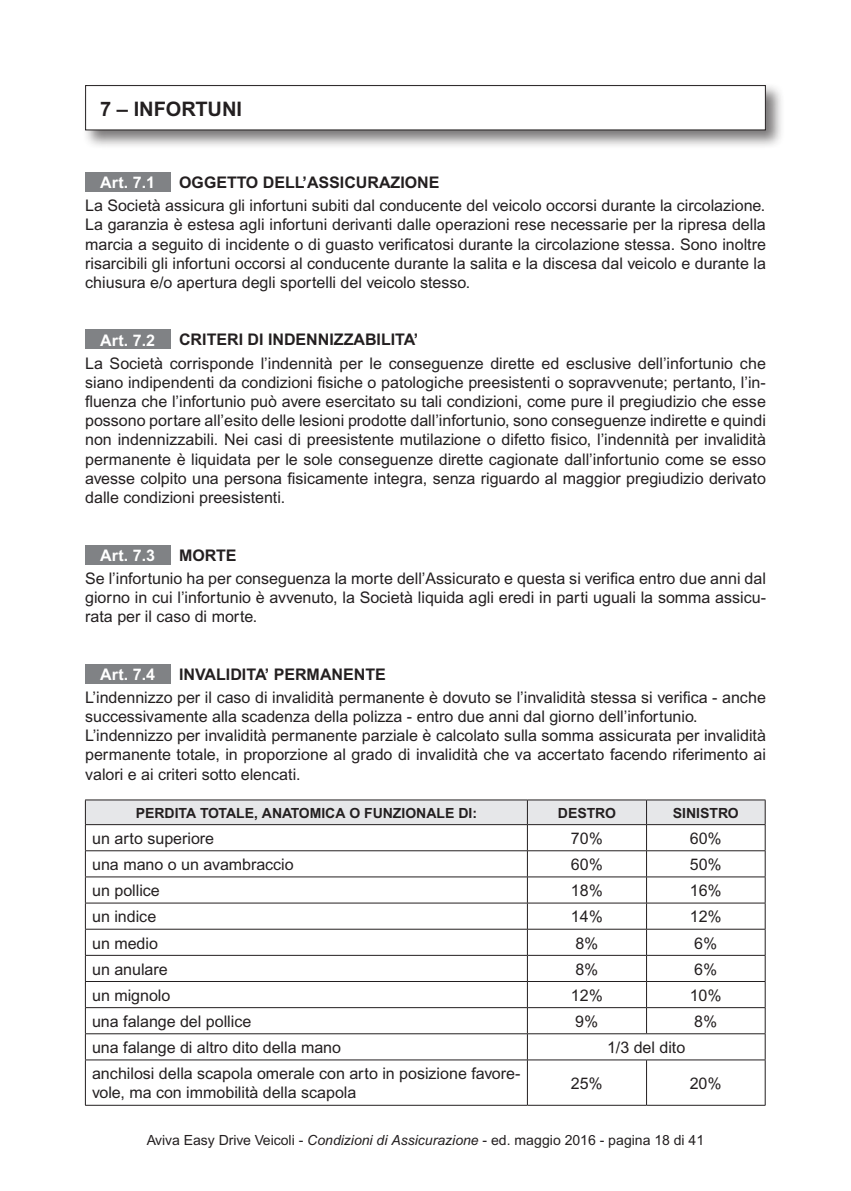
<style>
.page{position:relative;width:851px;height:1191px;background:#fff}
.page>*{position:absolute;margin:0;border:0;box-sizing:border-box;transform-origin:0 0}
.t1{font:700 20px "Arial";color:#231f20}
.t2{font:16px/19.2px "Arial";color:#231f20;text-align:justify}
.t3{font:700 16px "Arial";color:#231f20}
.t4{font:700 16px "Arial";letter-spacing:.015em;color:#fff}
.t5{font:14px "Arial";color:#231f20}
.t6{font:700 14px "Arial";color:#231f20}
.s1{font-style:italic}
</style>
<div class="page">
<div style="left:83px;top:83px;width:702px;height:67px;background:#231f20;opacity:.6"></div>
<div style="left:86px;top:86px;width:679px;height:44px;background:#fff"></div>
<div style="left:85px;top:85px;width:680px;height:45px;border:1px solid #231f20"></div>
<div style="left:85px;top:172px;width:85px;height:20px;background:#808285"></div>
<div style="left:85px;top:329px;width:85px;height:20px;background:#808285"></div>
<div style="left:85px;top:544px;width:85px;height:20px;background:#808285"></div>
<div style="left:85px;top:664px;width:85px;height:19px;background:#808285"></div>
<hr style="left:85px;top:799px;width:442px;height:1px;background:#231f20">
<hr style="left:527px;top:799px;width:119px;height:1px;background:#231f20">
<hr style="left:646px;top:799px;width:119px;height:1px;background:#231f20">
<svg style="left:85px;top:800px;width:680px;height:259px"></svg>
<hr style="left:85px;top:1059px;width:442px;height:1px;background:#231f20">
<hr style="left:85px;top:1060px;width:1px;height:45px;background:#231f20">
<hr style="left:527px;top:1059px;width:119px;height:1px;background:#231f20">
<hr style="left:527px;top:1060px;width:1px;height:45px;background:#231f20">
<hr style="left:646px;top:1059px;width:119px;height:1px;background:#231f20">
<hr style="left:646px;top:1060px;width:1px;height:45px;background:#231f20">
<hr style="left:764px;top:1060px;width:1px;height:45px;background:#231f20">
<hr style="left:85px;top:1105px;width:442px;height:1px;background:#231f20">
<hr style="left:527px;top:1105px;width:119px;height:1px;background:#231f20">
<hr style="left:646px;top:1105px;width:119px;height:1px;background:#231f20">
<p class="t1" style="left:100px;top:97px;width:143px">7 – INFORTUNI</p>
<p class="t4" style="left:100px;top:173px;width:56px">Art. 7.1</p>
<p class="t3" style="left:179px;top:173px;width:262px">OGGETTO DELL’ASSICURAZIONE</p>
<p class="t2" style="left:85px;top:196px;width:682px">La Società assicura gli infortuni subiti dal conducente del veicolo occorsi durante la circolazione.<br>La garanzia è estesa agli infortuni derivanti dalle operazioni rese necessarie per la ripresa della marcia a seguito di incidente o di guasto verificatosi durante la circolazione stessa. Sono inoltre risarcibili gli infortuni occorsi al conducente durante la salita e la discesa dal veicolo e durante la chiusura e/o apertura degli sportelli del veicolo stesso.</p>
<p class="t4" style="left:100px;top:331px;width:56px">Art. 7.2</p>
<p class="t3" style="left:179px;top:330px;width:240px">CRITERI DI INDENNIZZABILITA’</p>
<p class="t2" style="left:85px;top:353px;width:682px">La Società corrisponde l’indennità per le conseguenze dirette ed esclusive dell’infortunio che siano indipendenti da condizioni fisiche o patologiche preesistenti o sopravvenute; pertanto, l’in&shy;fluenza che l’infortunio può avere esercitato su tali condizioni, come pure il pregiudizio che esse possono portare all’esito delle lesioni prodotte dall’infortunio, sono conseguenze indirette e quindi non indennizzabili. Nei casi di preesistente mutilazione o difetto fisico, l’indennità per invalidità permanente è liquidata per le sole conseguenze dirette cagionate dall’infortunio come se esso avesse colpito una persona fisicamente integra, senza riguardo al maggior pregiudizio derivato dalle condizioni preesistenti.</p>
<p class="t4" style="left:100px;top:546px;width:56px">Art. 7.3</p>
<p class="t3" style="left:179px;top:545px;width:59px">MORTE</p>
<p class="t2" style="left:85px;top:568px;width:682px">Se l’infortunio ha per conseguenza la morte dell’Assicurato e questa si verifica entro due anni dal giorno in cui l’infortunio è avvenuto, la Società liquida agli eredi in parti uguali la somma assicu&shy;rata per il caso di morte.</p>
<p class="t4" style="left:100px;top:665px;width:56px">Art. 7.4</p>
<p class="t3" style="left:179px;top:664px;width:208px">INVALIDITA’ PERMANENTE</p>
<p class="t2" style="left:85px;top:687px;width:682px;text-align:left">L’indennizzo per il caso di invalidità permanente è dovuto se l’invalidità stessa si verifica - anche successivamente alla scadenza della polizza - entro due anni dal giorno dell’infortunio.<br>L’indennizzo per invalidità permanente parziale è calcolato sulla somma assicurata per invalidità permanente totale, in proporzione al grado di invalidità che va accertato facendo riferimento ai valori e ai criteri sotto elencati.</p>
<p class="t6" style="left:136px;top:804px;width:342px">PERDITA TOTALE, ANATOMICA O FUNZIONALE DI:</p>
<p class="t6" style="left:558px;top:804px;width:60px">DESTRO</p>
<p class="t6" style="left:672px;top:804px;width:67px">SINISTRO</p>
<p class="t2" style="left:92px;top:828px;width:123px">un arto superiore</p>
<p class="t2" style="left:571px;top:828px;width:34px">70%</p>
<p class="t2" style="left:689px;top:828px;width:34px">60%</p>
<p class="t2" style="left:92px;top:855px;width:203px">una mano o un avambraccio</p>
<p class="t2" style="left:571px;top:855px;width:34px">60%</p>
<p class="t2" style="left:689px;top:855px;width:34px">50%</p>
<p class="t2" style="left:92px;top:881px;width:69px">un pollice</p>
<p class="t2" style="left:571px;top:881px;width:34px">18%</p>
<p class="t2" style="left:689px;top:881px;width:34px">16%</p>
<p class="t2" style="left:92px;top:907px;width:66px">un indice</p>
<p class="t2" style="left:571px;top:907px;width:34px">14%</p>
<p class="t2" style="left:689px;top:907px;width:34px">12%</p>
<p class="t2" style="left:92px;top:933px;width:67px">un medio</p>
<p class="t2" style="left:575px;top:933px;width:25px">8%</p>
<p class="t2" style="left:694px;top:933px;width:25px">6%</p>
<p class="t2" style="left:92px;top:959px;width:77px">un anulare</p>
<p class="t2" style="left:575px;top:959px;width:25px">8%</p>
<p class="t2" style="left:694px;top:959px;width:25px">6%</p>
<p class="t2" style="left:92px;top:985px;width:80px">un mignolo</p>
<p class="t2" style="left:570px;top:985px;width:34px">12%</p>
<p class="t2" style="left:689px;top:985px;width:34px">10%</p>
<p class="t2" style="left:92px;top:1011px;width:161px">una falange del pollice</p>
<p class="t2" style="left:575px;top:1011px;width:25px">9%</p>
<p class="t2" style="left:694px;top:1011px;width:25px">8%</p>
<p class="t2" style="left:92px;top:1037px;width:250px">una falange di altro dito della mano</p>
<p class="t2" style="left:607px;top:1037px;width:80px">1/3 del dito</p>
<p class="t2" style="left:92px;top:1064px;width:429px">anchilosi della scapola omerale con arto in posizione favore&shy;vole, ma con immobilità della scapola</p>
<p class="t2" style="left:570px;top:1073px;width:34px">25%</p>
<p class="t2" style="left:689px;top:1073px;width:34px">20%</p>
<p class="t5" style="left:147px;top:1132px;width:559px">Aviva Easy Drive Veicoli - <span class="s1">Condizioni di Assicurazione</span> - ed. maggio 2016 - pagina 18 di 41</p>
</div>
